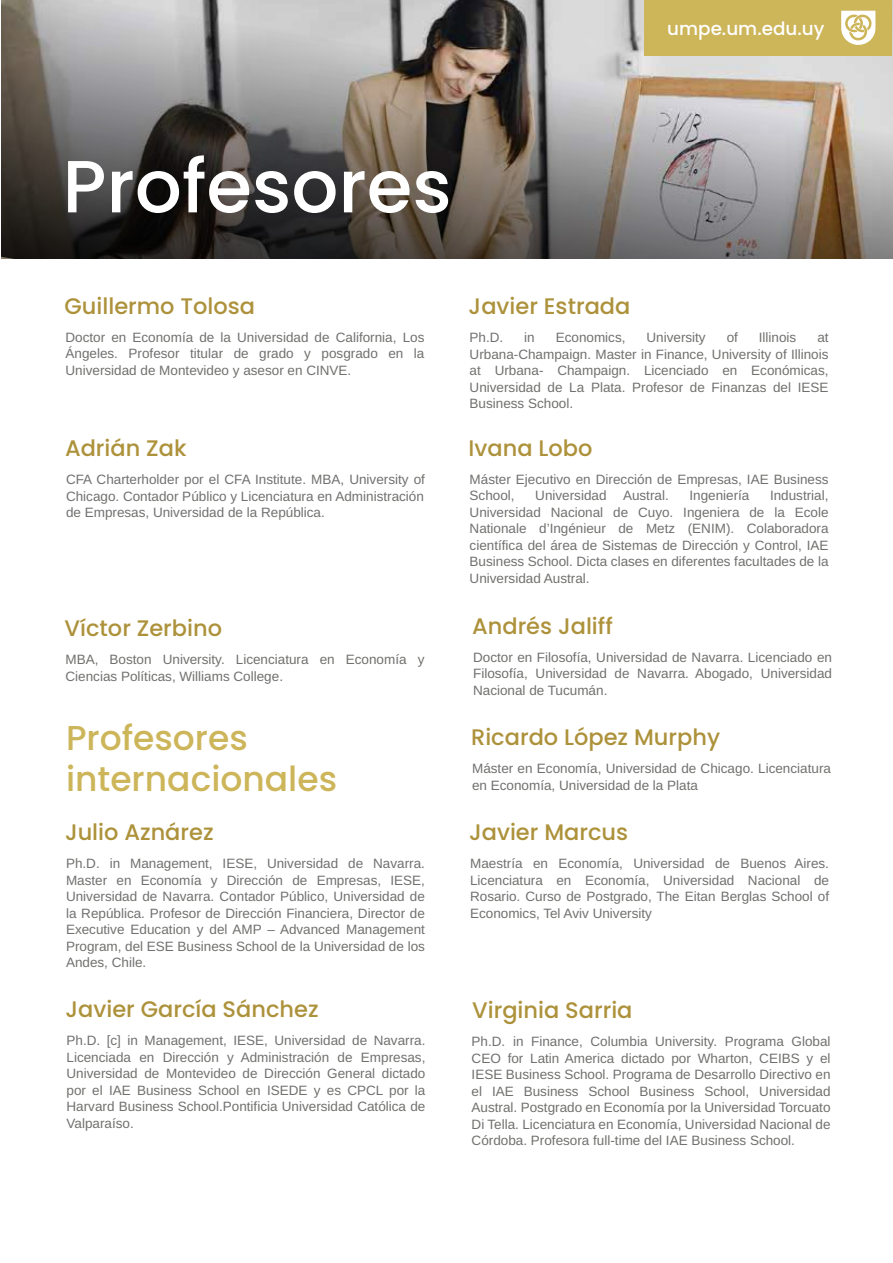
<style>
.page{position:relative;width:893px;height:1263px;background:#fff}
.page>*{position:absolute;margin:0;border:0;box-sizing:border-box;transform-origin:0 0}
.t1{font:500 73.8px "Poppins";color:#fff}
.t2{font:500 34.5px/41.4px "Poppins";color:#cdb55a}
.t3{font:500 22.5px "Poppins";color:#ad923b}
.t4{font:500 18.3px "Poppins";color:#fff}
.t5{font:13.5px/16.5px "Arimo";color:#70706e;text-align:justify}
</style>
<div class="page">
<svg style="left:1px;top:0;width:892px;height:258px;background:#807a76"></svg>
<div style="left:644px;top:0;width:247px;height:55px;background:#cdb55a"></div>
<svg style="left:841px;top:11px;width:34px;height:34px"></svg>
<h3 class="t4" style="left:667px;top:18px;width:159px">umpe.um.edu.uy</h3>
<h1 class="t1" style="left:63px;top:144px;width:391px">Profesores</h1>
<h3 class="t3" style="left:65px;top:293px;width:192px">Guillermo Tolosa</h3>
<h3 class="t3" style="left:469px;top:293px;width:163px">Javier Estrada</h3>
<p class="t5" style="left:66px;top:329px;width:360px">Doctor en Economía de la Universidad de California, Los Ángeles. Profesor titular de grado y posgrado en la Universidad de Montevideo y asesor en CINVE.</p>
<p class="t5" style="left:470px;top:329px;width:35px">Ph.D.</p>
<p class="t5" style="left:524px;top:329px;width:12px">in</p>
<p class="t5" style="left:556px;top:329px;width:71px">Economics,</p>
<p class="t5" style="left:646px;top:329px;width:61px">University</p>
<p class="t5" style="left:727px;top:329px;width:13px">of</p>
<p class="t5" style="left:759px;top:329px;width:39px">Illinois</p>
<p class="t5" style="left:470px;top:329px;width:360px;text-indent:348px">at Urbana-Champaign. Master in Finance, University of Illinois at Urbana- Champaign. Licenciado en Económicas, Universidad de La Plata. Profesor de Finanzas del IESE Business School.</p>
<h3 class="t3" style="left:65px;top:435px;width:123px">Adrián Zak</h3>
<h3 class="t3" style="left:469px;top:435px;width:125px">Ivana Lobo</h3>
<p class="t5" style="left:66px;top:472px;width:360px">CFA Charterholder por el CFA Institute. MBA, University of Chicago. Contador Público y Licenciatura en Administración de Empresas, Universidad de la República.</p>
<p class="t5" style="left:470px;top:471px;width:360px">Máster Ejecutivo en Dirección de Empresas, IAE Business<br>School,</p>
<p class="t5" style="left:535px;top:488px;width:135px">Universidad Austral.</p>
<p class="t5" style="left:689px;top:488px;width:62px">Ingeniería</p>
<p class="t5" style="left:470px;top:488px;width:360px;text-indent:300px">Industrial, Universidad Nacional de Cuyo. Ingeniera de la Ecole Nationale d’Ingénieur de Metz (ENIM). Colaboradora científica del área de Sistemas de Dirección y Control, IAE Business School. Dicta clases en diferentes facultades de la Universidad Austral.</p>
<h3 class="t3" style="left:65px;top:615px;width:159px">Víctor Zerbino</h3>
<h3 class="t3" style="left:472px;top:613px;width:142px">Andrés Jaliff</h3>
<p class="t5" style="left:66px;top:651px;width:360px">MBA, Boston University. Licenciatura en Economía y<br>Ciencias Políticas, Williams College.</p>
<p class="t5" style="left:473px;top:649px;width:360px">Doctor en Filosofía, Universidad de Navarra. Licenciado en Filosofía, Universidad de Navarra. Abogado, Universidad Nacional de Tucumán.</p>
<h2 class="t2" style="left:66px;top:717px;width:273px">Profesores internacionales</h2>
<h3 class="t3" style="left:471px;top:724px;width:250px">Ricardo López Murphy</h3>
<p class="t5" style="left:472px;top:761px;width:360px">Máster en Economía, Universidad de Chicago. Licenciatura en Economía, Universidad de la Plata</p>
<h3 class="t3" style="left:65px;top:819px;width:150px">Julio Aznárez</h3>
<h3 class="t3" style="left:469px;top:819px;width:161px">Javier Marcus</h3>
<p class="t5" style="left:66px;top:855px;width:360px">Ph.D. in Management, IESE, Universidad de Navarra.<br>Master en Economía y Dirección de Empresas, IESE, Universidad de Navarra. Contador Público, Universidad de la República. Profesor de Dirección Financiera, Director de Executive Education y del AMP – Advanced Management Program, del ESE Business School de la Universidad de los Andes, Chile.</p>
<p class="t5" style="left:470px;top:855px;width:360px">Maestría en Economía, Universidad de Buenos Aires.<br>Licenciatura en Economía, Universidad Nacional de Rosario. Curso de Postgrado, The Eitan Berglas School of Economics, Tel Aviv University</p>
<h3 class="t3" style="left:66px;top:996px;width:255px">Javier García Sánchez</h3>
<h3 class="t3" style="left:472px;top:997px;width:162px">Virginia Sarria</h3>
<p class="t5" style="left:66px;top:1033px;width:360px">Ph.D. [c] in Management, IESE, Universidad de Navarra.<br>Licenciada en Dirección y Administración de Empresas, Universidad de Montevideo de Dirección General dictado por el IAE Business School en ISEDE y es CPCL por la Harvard Business School.Pontificia Universidad Católica de Valparaíso.</p>
<p class="t5" style="left:472px;top:1033px;width:360px">Ph.D. in Finance, Columbia University. Programa Global CEO for Latin America dictado por Wharton, CEIBS y el IESE Business School. Programa de Desarrollo Directivo en el IAE Business School Business School, Universidad Austral. Postgrado en Economía por la Universidad Torcuato Di Tella. Licenciatura en Economía, Universidad Nacional de Córdoba. Profesora full-time del IAE Business School.</p>
</div>
